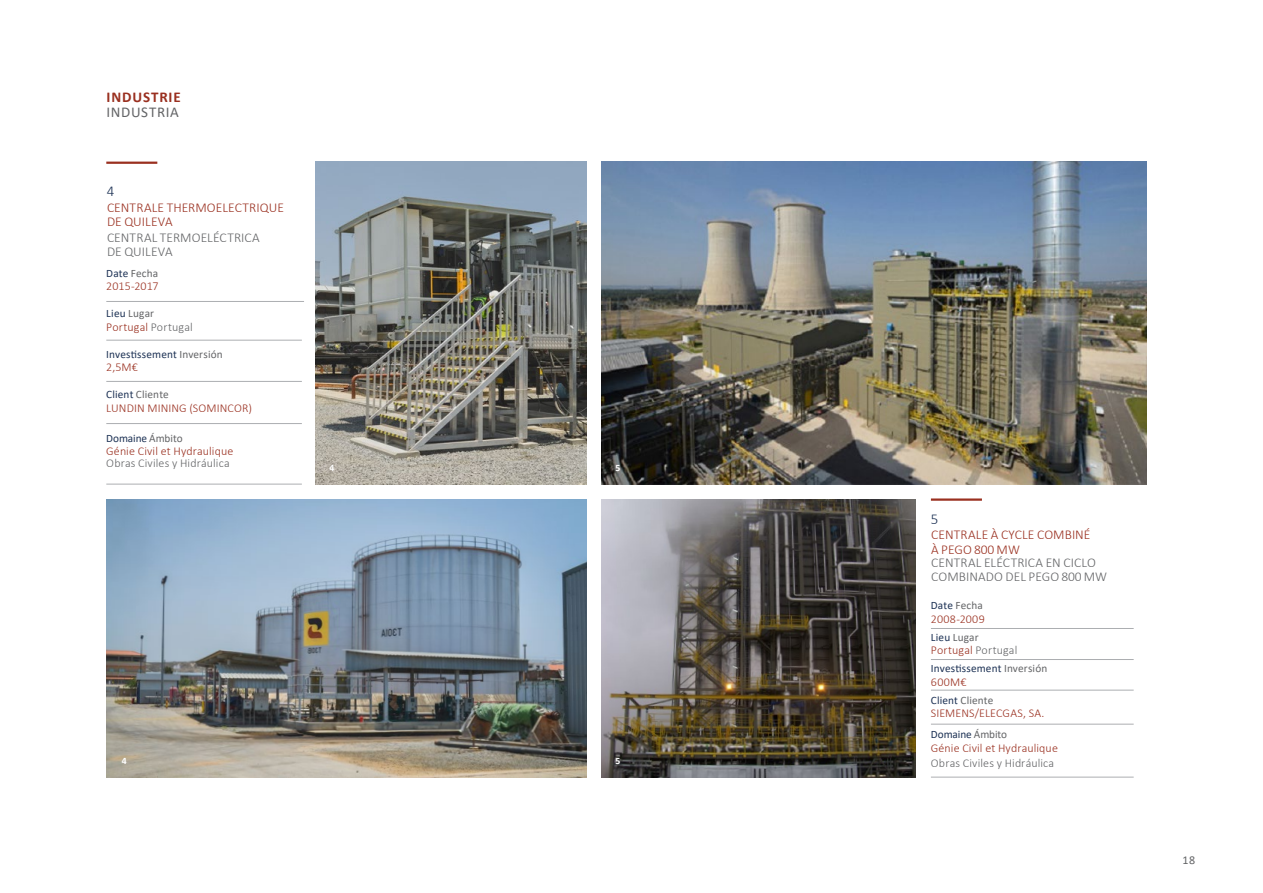
<style>
.page{position:relative;width:1263px;height:893px;background:#fff}
.page>*{position:absolute;margin:0;border:0;box-sizing:border-box;transform-origin:0 0}
.t1{font:700 15px "Calibri";letter-spacing:.055em;color:#9a3020}
.t2{font:15px "Calibri";letter-spacing:.04em;color:#636466}
.t3{font:300 15px "Calibri";color:#1c3154}
.t4{font:300 13.5px/13.5px "Calibri";letter-spacing:.005em;color:#636466}
.t5{font:300 13.5px/13.5px "Calibri";letter-spacing:.005em;color:#9a3020}
.t6{font:300 12px "Calibri";letter-spacing:.01em;color:#9a3020}
.t7{font:300 12px "Calibri";letter-spacing:.01em;color:#636466}
.t8{font:12px "Calibri";color:#636466}
.t9{font:11.25px "Calibri";letter-spacing:.01em;color:#1c3154}
.t10{font:11.25px "Calibri";letter-spacing:.01em;color:#636466}
.t11{font:700 9.75px "Calibri";color:#fff}
.s1{color:#1c3154}
.s2{color:#636466}
</style>
<div class="page">
<hr style="left:106px;top:162px;width:51px;height:2px;background:#9a3020">
<hr style="left:106px;top:301px;width:198px;height:1px;background:#acaeb1">
<hr style="left:106px;top:340px;width:196px;height:1px;background:#acaeb1">
<hr style="left:106px;top:381px;width:196px;height:1px;background:#acaeb1">
<hr style="left:106px;top:423px;width:196px;height:1px;background:#acaeb1">
<hr style="left:106px;top:484px;width:196px;height:1px;background:#acaeb1">
<img style="left:316px;top:161px;width:270px;height:323px">
<img style="left:106px;top:500px;width:480px;height:277px">
<img style="left:602px;top:161px;width:544px;height:323px">
<img style="left:602px;top:500px;width:313px;height:277px">
<hr style="left:931px;top:498px;width:51px;height:3px;background:#9a3020">
<hr style="left:931px;top:628px;width:203px;height:1px;background:#acaeb1">
<hr style="left:931px;top:659px;width:203px;height:1px;background:#acaeb1">
<hr style="left:931px;top:690px;width:203px;height:1px;background:#acaeb1">
<hr style="left:931px;top:724px;width:203px;height:1px;background:#acaeb1">
<hr style="left:931px;top:777px;width:203px;height:1px;background:#acaeb1">
<p class="t1" style="left:107px;top:87px;width:76px">INDUSTRIE</p>
<p class="t2" style="left:107px;top:102px;width:74px">INDUSTRIA</p>
<p class="t3" style="left:107px;top:181px;width:9px">4</p>
<p class="t5" style="left:107px;top:201px;width:178px">CENTRALE THERMOELECTRIQUE<br>DE QUILEVA</p>
<p class="t4" style="left:107px;top:231px;width:154px">CENTRAL TERMOELÉCTRICA<br>DE QUILEVA</p>
<p class="t10" style="left:106px;top:265px;width:54px"><span class="s1">Date</span> Fecha</p>
<p class="t6" style="left:106px;top:279px;width:54px">2015-2017</p>
<p class="t10" style="left:106px;top:306px;width:49px"><span class="s1">Lieu</span> Lugar</p>
<p class="t6" style="left:106px;top:320px;width:88px">Portugal <span class="s2">Portugal</span></p>
<p class="t9" style="left:106px;top:346px;width:118px">Investissement <span class="s2">Inversión</span></p>
<p class="t6" style="left:106px;top:360px;width:33px">2,5M€</p>
<p class="t10" style="left:106px;top:387px;width:64px"><span class="s1">Client</span> Cliente</p>
<p class="t6" style="left:106px;top:401px;width:147px">LUNDIN MINING (SOMINCOR)</p>
<p class="t9" style="left:106px;top:430px;width:78px">Domaine <span class="s2">Ámbito</span></p>
<p class="t6" style="left:106px;top:444px;width:128px">Génie Civil et Hydraulique</p>
<p class="t7" style="left:106px;top:456px;width:125px">Obras Civiles y Hidráulica</p>
<p class="t11" style="left:329px;top:461px;width:6px">4</p>
<p class="t11" style="left:615px;top:461px;width:6px">5</p>
<p class="t11" style="left:122px;top:754px;width:6px">4</p>
<p class="t11" style="left:615px;top:754px;width:6px">5</p>
<p class="t3" style="left:931px;top:509px;width:9px">5</p>
<p class="t5" style="left:931px;top:526px;width:161px;line-height:15px">CENTRALE À CYCLE COMBINÉ<br>À PEGO 800 MW</p>
<p class="t4" style="left:931px;top:556px;width:177px">CENTRAL ELÉCTRICA EN CICLO<br>COMBINADO DEL PEGO 800 MW</p>
<p class="t10" style="left:931px;top:598px;width:54px"><span class="s1">Date</span> Fecha</p>
<p class="t6" style="left:931px;top:611px;width:55px">2008-2009</p>
<p class="t10" style="left:931px;top:629px;width:49px"><span class="s1">Lieu</span> Lugar</p>
<p class="t6" style="left:931px;top:643px;width:88px">Portugal <span class="s2">Portugal</span></p>
<p class="t9" style="left:931px;top:661px;width:118px">Investissement <span class="s2">Inversión</span></p>
<p class="t6" style="left:931px;top:674px;width:37px">600M€</p>
<p class="t10" style="left:931px;top:692px;width:64px"><span class="s1">Client</span> Cliente</p>
<p class="t6" style="left:931px;top:706px;width:115px">SIEMENS/ELECGAS, SA.</p>
<p class="t9" style="left:931px;top:727px;width:78px">Domaine <span class="s2">Ámbito</span></p>
<p class="t6" style="left:931px;top:740px;width:128px">Génie Civil et Hydraulique</p>
<p class="t7" style="left:931px;top:755px;width:125px">Obras Civiles y Hidráulica</p>
<p class="t8" style="left:1182px;top:852px;width:14px">18</p>
</div>
